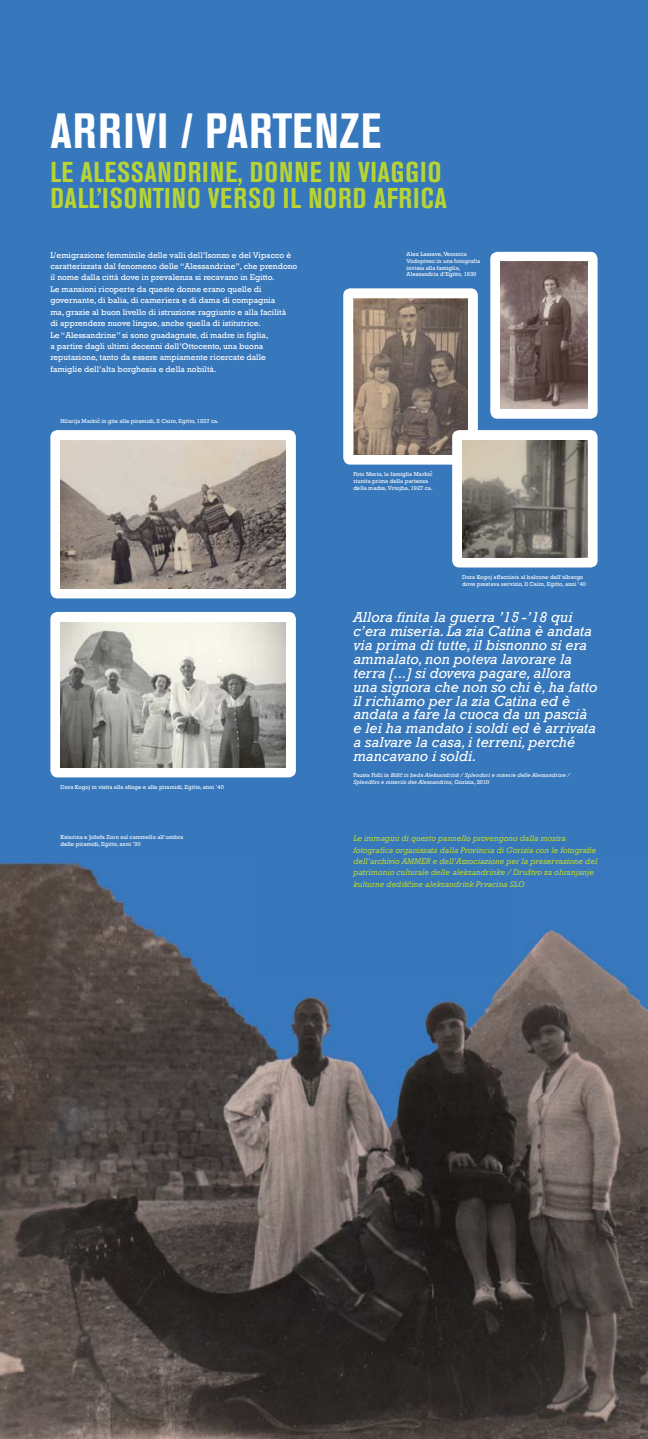
<style>
.page{position:relative;width:648px;height:1439px;background:#fff}
.page>*{position:absolute;margin:0;border:0;box-sizing:border-box;transform-origin:0 0}
.t1{font:700 condensed 49px "Akzidenz Grotesk BE";letter-spacing:.02em;color:#fff}
.t2{font:700 condensed 28.53px/25.4px "Akzidenz Grotesk BE";letter-spacing:.035em;color:#b8d433}
.t3{font:italic 14.88px/13.8px "Rockwell";letter-spacing:.005em;color:#fff}
.t4{font:8.4px/11.4px "Rockwell";color:#fff}
.t5{font:italic 8.4px/11.4px "Rockwell";color:#b8d433}
.t6{font:5.77px/6.8px "Rockwell";color:#fff}
.t7{font:italic 5.77px/6.8px "Rockwell";color:#fff}
.s1{font-style:normal}
</style>
<div class="page">
<div style="left:0;top:0;width:647px;height:1438px;background:#3777bc"></div>
<img style="left:0;top:862px;width:647px;height:576px">
<div style="left:343px;top:288px;width:134px;height:176px;background:#fff;border-radius:7px"></div>
<img style="left:353px;top:298px;width:114px;height:156px">
<div style="left:490px;top:252px;width:107px;height:167px;background:#fff;border-radius:7px"></div>
<img style="left:500px;top:262px;width:87px;height:147px">
<div style="left:50px;top:430px;width:246px;height:168px;background:#fff;border-radius:7px"></div>
<img style="left:60px;top:440px;width:226px;height:148px">
<div style="left:50px;top:612px;width:246px;height:165px;background:#fff;border-radius:7px"></div>
<img style="left:60px;top:622px;width:226px;height:145px">
<div style="left:452px;top:430px;width:145px;height:137px;background:#fff;border-radius:7px"></div>
<img style="left:462px;top:440px;width:125px;height:117px">
<h1 class="t1" style="left:50px;top:114px;width:332px">ARRIVI / PARTENZE</h1>
<h2 class="t2" style="left:50px;top:162px;width:398px">LE ALESSANDRINE, DONNE IN VIAGGIO<br>DALL’ISONTINO VERSO IL NORD AFRICA</h2>
<p class="t4" style="left:50px;top:249px;width:248px">L’emigrazione femminile delle valli dell’Isonzo e del Vipacco è caratterizzata dal fenomeno delle “Alessandrine”, che prendono il nome dalla città dove in prevalenza si recavano in Egitto.<br>Le mansioni ricoperte da queste donne erano quelle di governante, di balia, di cameriera e di dama di compagnia<br>ma, grazie al buon livello di istruzione raggiunto e alla facilità<br>di apprendere nuove lingue, anche quella di istitutrice.<br>Le “Alessandrine” si sono guadagnate, di madre in figlia,<br>a partire dagli ultimi decenni dell’Ottocento, una buona reputazione, tanto da essere ampiamente ricercate dalle famiglie dell’alta borghesia e della nobiltà.</p>
<p class="t6" style="left:60px;top:417px;width:160px">Hilarija Markicˇ in gita alle piramidi, Il Cairo, Egitto, 1937 ca.</p>
<p class="t6" style="left:60px;top:783px;width:165px">Dora Kogoj in visita alla sfinge e alle piramidi, Egitto, anni ’40</p>
<p class="t6" style="left:406px;top:250px;width:75px">Alex Lassave, Veronica<br>Vodopivec in una fotografia inviata alla famiglia,<br>Alessandria d’Egitto, 1930</p>
<p class="t6" style="left:353px;top:470px;width:81px">Foto Mario, la famiglia Markicˇ riunita prima della partenza della madre, Vrtojba, 1927 ca.</p>
<p class="t6" style="left:462px;top:573px;width:125px">Dora Kogoj affacciata al balcone dell’albergo dove prestava servizio, Il Cairo, Egitto, anni ’40</p>
<p class="t3" style="left:353px;top:610px;width:246px">Allora finita la guerra ’15 -’18 qui c’era miseria. La zia Catina è andata via prima di tutte, il bisnonno si era ammalato, non poteva lavorare la terra [...] si doveva pagare, allora una signora che non so chi è, ha fatto il richiamo per la zia Catina ed è andata a fare la cuoca da un pascià e lei ha mandato i soldi ed è arrivata a salvare la casa, i terreni, perché mancavano i soldi.</p>
<p class="t7" style="left:353px;top:771px;width:218px"><span class="s1">Fausta Folli in</span> Blišcˇ in beda Aleksandrink / Splendori e miserie delle Alessandrine /<br>Splendôrs e miseriis des Alessandrins<span class="s1">, Gorizia, 2010</span></p>
<p class="t6" style="left:60px;top:834px;width:124px">Katarina e Jozˇefa Zorn sul cammello all’ombra delle piramidi, Egitto, anni ’30</p>
<p class="t5" style="left:353px;top:832px;width:245px">Le immagini di questo pannello provengono dalla mostra fotografica organizzata dalla Provincia di Gorizia con le fotografie dell’archivio AMMER e dell’Associazione per la preservazione del patrimonio culturale delle aleksandrinke / Društvo za ohranjanje kulturne dedišcˇine aleksandrink Prvacina SLO</p>
</div>
